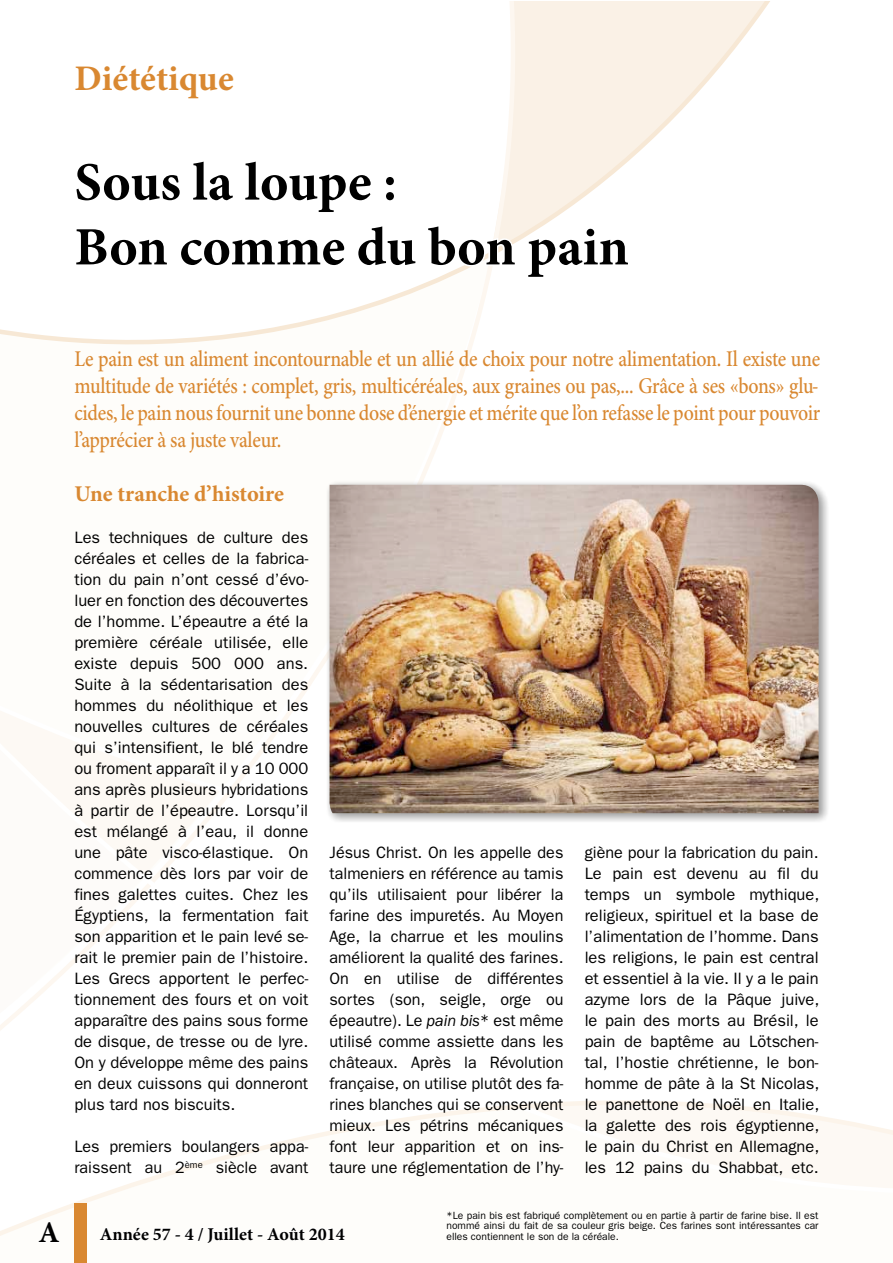
<style>
.page{position:relative;width:893px;height:1263px;background:#fff}
.page>*{position:absolute;margin:0;border:0;box-sizing:border-box;transform-origin:0 0}
.t1{font:700 54px/64.8px "Minion Pro";color:#000}
.t2{font:700 36px "Minion Pro";letter-spacing:.005em;color:#d98831}
.t3{font:700 30px "Minion Pro";color:#000}
.t4{font:500 22.5px/27px "Minion Pro";letter-spacing:-.015em;color:#d98831;text-align:justify;scale:.88 1}
.t5{font:700 22.5px "Minion Pro";color:#d98831}
.t6{font:700 18px "Minion Pro";color:#000}
.t7{font:16.5px/21px "ITC Franklin Gothic Std";color:#000;text-align:justify}
.t8{font:10.5px/10.5px "ITC Franklin Gothic Std";color:#000;text-align:justify}
.s1{font-style:italic}
</style>
<div class="page">
<svg style="left:0;top:711px;width:273px;height:312px"></svg>
<svg style="left:0;top:1100px;width:892px;height:136px"></svg>
<svg style="left:0;top:1px;width:770px;height:375px"></svg>
<svg style="left:99px;top:1222px;width:247px;height:14px"></svg>
<svg style="left:37px;top:1220px;width:23px;height:16px"></svg>
<div style="left:74px;top:1203px;width:13px;height:60px;background:#d98831"></div>
<svg style="left:73px;top:161px;width:110px;height:43px"></svg>
<svg style="left:190px;top:158px;width:184px;height:57px"></svg>
<svg style="left:383px;top:174px;width:14px;height:29px"></svg>
<svg style="left:73px;top:226px;width:97px;height:42px"></svg>
<svg style="left:178px;top:236px;width:170px;height:32px"></svg>
<svg style="left:355px;top:222px;width:63px;height:47px"></svg>
<svg style="left:425px;top:222px;width:93px;height:46px"></svg>
<svg style="left:525px;top:226px;width:106px;height:54px"></svg>
<div style="left:324px;top:479px;width:506px;height:346px;background:#000;opacity:.4"></div>
<img style="left:330px;top:485px;width:489px;height:328px">
<h2 class="t2" style="left:74px;top:57px;width:161px">Diététique</h2>
<h1 class="t1" style="left:74px;top:152px;width:556px">Sous la loupe :<br>Bon comme du bon pain</h1>
<p class="t4" style="left:74px;top:346px;width:849px">Le pain est un aliment incontournable et un allié de choix pour notre alimentation. Il existe une multitude de variétés : complet, gris, multicéréales, aux graines ou pas,... Grâce à ses «bons» glu&shy;cides, le pain nous fournit une bonne dose d’énergie et mérite que l’on refasse le point pour pouvoir l’apprécier à sa juste valeur.</p>
<h3 class="t5" style="left:74px;top:480px;width:211px">Une tranche d’histoire</h3>
<p class="t7" style="left:74px;top:527px;width:235px">Les techniques de culture des céréales et celles de la fabrica&shy;tion du pain n’ont cessé d’évo&shy;luer en fonction des découvertes de l’homme. L’épeautre a été la première céréale utilisée, elle existe depuis 500 000 ans.<br>Suite à la sédentarisation des hommes du néolithique et les nouvelles cultures de céréales qui s’intensifient, le blé tendre ou froment apparaît il y a 10 000 ans après plusieurs hybridations à partir de l’épeautre. Lorsqu’il est mélangé à l’eau, il donne une pâte visco-élastique. On commence dès lors par voir de fines galettes cuites. Chez les Égyptiens, la fermentation fait son apparition et le pain levé se&shy;rait le premier pain de l’histoire.<br>Les Grecs apportent le perfec&shy;tionnement des fours et on voit apparaître des pains sous forme de disque, de tresse ou de lyre.<br>On y développe même des pains en deux cuissons qui donneront plus tard nos biscuits.</p>
<p class="t7" style="left:74px;top:1136px;width:235px">Les premiers boulangers appa&shy;raissent au 2<sup>ème</sup> siècle avant</p>
<p class="t7" style="left:330px;top:842px;width:235px">Jésus Christ. On les appelle des talmeniers en référence au tamis qu’ils utilisaient pour libérer la farine des impuretés. Au Moyen Age, la charrue et les moulins améliorent la qualité des farines.<br>On en utilise de différentes sortes (son, seigle, orge ou épeautre). Le <span class="s1">pain bis</span>* est même utilisé comme assiette dans les châteaux. Après la Révolution française, on utilise plutôt des fa&shy;rines blanches qui se conservent mieux. Les pétrins mécaniques font leur apparition et on ins&shy;taure une réglementation de l’hy-</p>
<p class="t7" style="left:585px;top:842px;width:236px">giène pour la fabrication du pain.<br>Le pain est devenu au fil du temps un symbole mythique, religieux, spirituel et la base de l’alimentation de l’homme. Dans les religions, le pain est central et essentiel à la vie. Il y a le pain azyme lors de la Pâque juive, le pain des morts au Brésil, le pain de baptême au Lötschen&shy;tal, l’hostie chrétienne, le bon&shy;homme de pâte à la St Nicolas, le panettone de Noël en Italie, la galette des rois égyptienne, le pain du Christ en Allemagne, les 12 pains du Shabbat, etc.</p>
<p class="t8" style="left:446px;top:1210px;width:374px">*Le pain bis est fabriqué complètement ou en partie à partir de farine bise. Il est nommé ainsi du fait de sa couleur gris beige. Ces farines sont intéressantes car elles contiennent le son de la céréale.</p>
<h3 class="t3" style="left:38px;top:1215px;width:23px">A</h3>
<p class="t6" style="left:100px;top:1223px;width:246px">Année 57 - 4 / Juillet - Août 2014</p>
</div>
